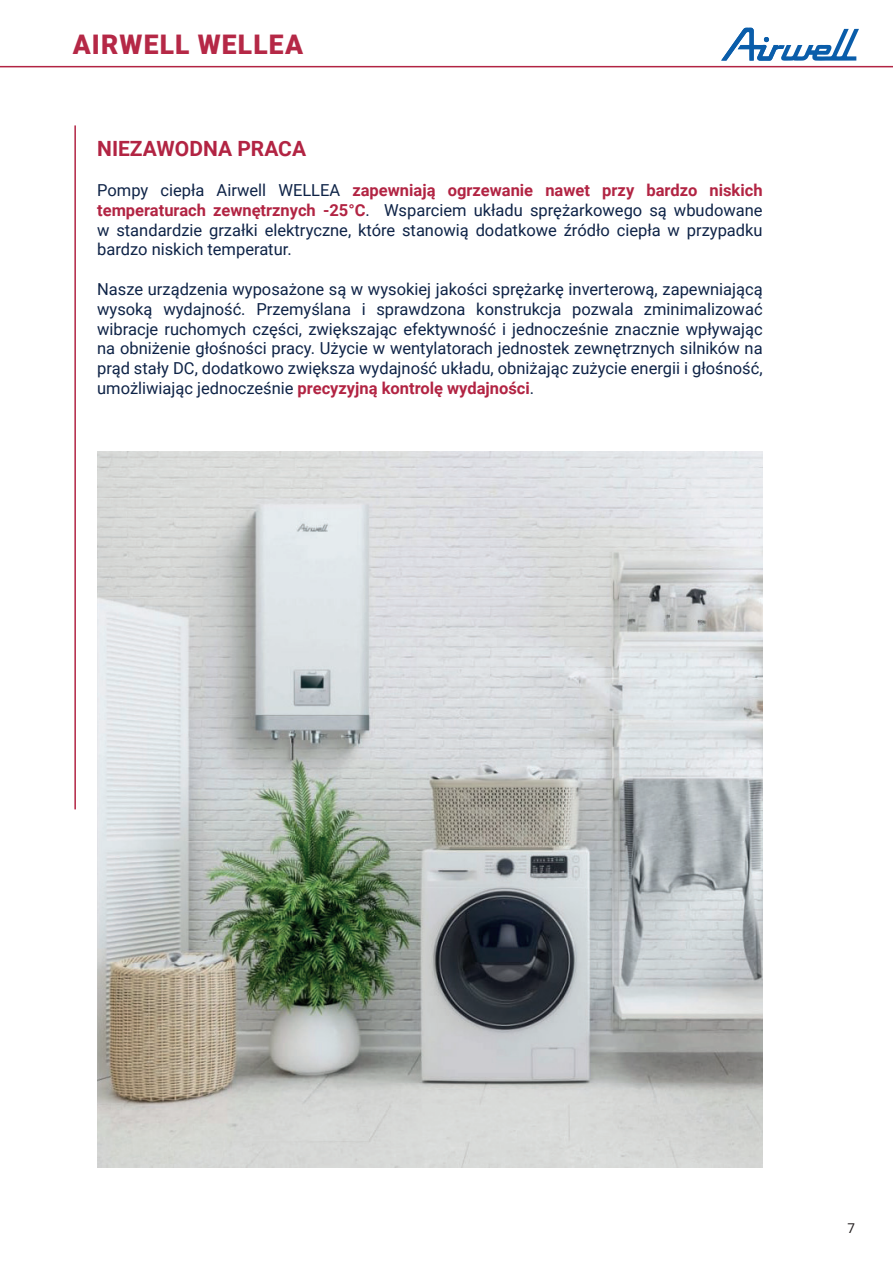
<style>
.page{position:relative;width:893px;height:1263px;background:#fff}
.page>*{position:absolute;margin:0;border:0;box-sizing:border-box;transform-origin:0 0}
.podrozdział{font:900 27px "Roboto";letter-spacing:.045em;color:#b52846}
.t1{font:700 21px "Roboto";color:#b22443}
.t2{font:16.5px/19.8px "Roboto";color:#0e2347;text-align:justify}
.t3{font:13.5px "Roboto";color:#231f20}
.s1{font-weight:700;color:#b22443}
</style>
<div class="page">
<hr style="left:0;top:66px;width:893px;height:1px;background:#b22443">
<svg style="left:721px;top:28px;width:138px;height:33px"></svg>
<hr style="left:74px;top:125px;width:2px;height:684px;background:#b22443">
<img style="left:97px;top:451px;width:666px;height:716px">
<p class="podrozdział" style="left:73px;top:25px;width:232px">AIRWELL WELLEA</p>
<p class="t1" style="left:97px;top:134px;width:210px">NIEZAWODNA PRACA</p>
<p class="t2" style="left:97px;top:180px;width:667px">Pompy ciepła Airwell WELLEA <span class="s1">zapewniają ogrzewanie nawet przy bardzo niskich temperaturach zewnętrznych -25°C</span>. Wsparciem układu sprężarkowego są wbudowane w standardzie grzałki elektryczne, które stanowią dodatkowe źródło ciepła w przypadku bardzo niskich temperatur.</p>
<p class="t2" style="left:97px;top:279px;width:667px">Nasze urządzenia wyposażone są w wysokiej jakości sprężarkę inverterową, zapewniającą wysoką wydajność. Przemyślana i sprawdzona konstrukcja pozwala zminimalizować wibracje ruchomych części, zwiększając efektywność i jednocześnie znacznie wpływając na obniżenie głośności pracy. Użycie w wentylatorach jednostek zewnętrznych silników na prąd stały DC, dodatkowo zwiększa wydajność układu, obniżając zużycie energii i głośność, umożliwiając jednocześnie <span class="s1">precyzyjną kontrolę wydajności</span>.</p>
<p class="t3" style="left:847px;top:1218px;width:9px">7</p>
</div>
